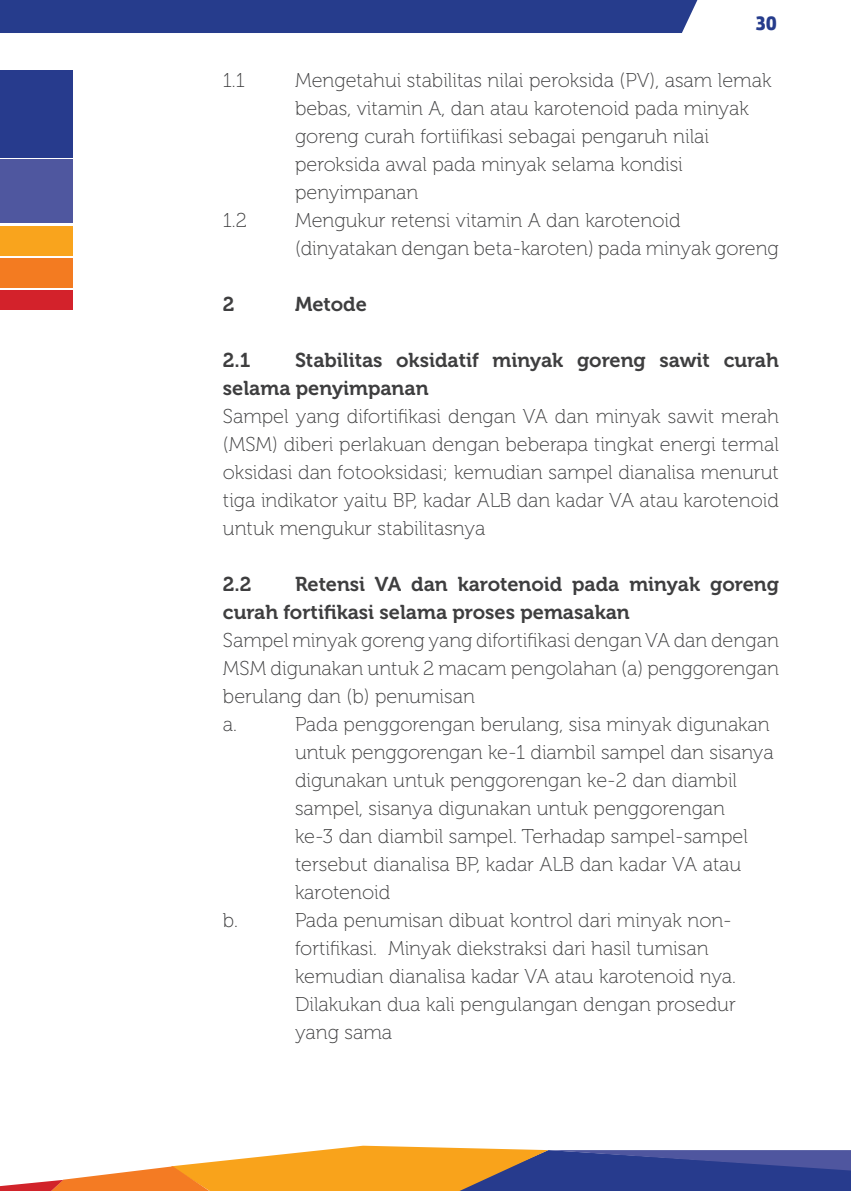
<style>
.page{position:relative;width:851px;height:1191px;background:#fff}
.page>*{position:absolute;margin:0;border:0;box-sizing:border-box;transform-origin:0 0}
.t1{font:20px/28px "Museo 100";color:#3e3e3f}
.t2{font:20px/28px "Museo 700";color:#3e3e3f}
.t3{font:20px "Argumentum Regular 3";color:#263c8c}
</style>
<div class="page">
<div style="left:0;top:0;width:697px;height:33px;background:#263c8c"></div>
<div style="left:0;top:70px;width:72px;height:87px;background:#273b8d"></div>
<div style="left:0;top:160px;width:72px;height:63px;background:#4f579f"></div>
<div style="left:0;top:226px;width:72px;height:30px;background:#f9a41d"></div>
<div style="left:0;top:258px;width:72px;height:30px;background:#f37b21"></div>
<div style="left:0;top:290px;width:72px;height:20px;background:#d3222b"></div>
<svg style="left:0;top:1145px;width:850px;height:46px"></svg>
<p class="t3" style="left:755px;top:11px;width:23px">30</p>
<p class="t1" style="left:223px;top:67px;width:23px">1.1</p>
<p class="t1" style="left:295px;top:67px;width:478px">Mengetahui stabilitas nilai peroksida (PV), asam lemak bebas, vitamin A, dan atau karotenoid pada minyak goreng curah fortiifikasi sebagai pengaruh nilai peroksida awal pada minyak selama kondisi penyimpanan</p>
<p class="t1" style="left:223px;top:207px;width:25px">1.2</p>
<p class="t1" style="left:295px;top:207px;width:485px">Mengukur retensi vitamin A dan karotenoid (dinyatakan dengan beta-karoten) pada minyak goreng</p>
<p class="t2" style="left:223px;top:290px;width:13px">2</p>
<p class="t2" style="left:295px;top:290px;width:73px">Metode</p>
<p class="t2" style="left:223px;top:346px;width:557px;text-indent:72px">Stabilitas oksidatif minyak goreng sawit curah selama penyimpanan</p>
<p class="t1" style="left:223px;top:403px;width:557px;text-align:justify">Sampel yang difortifikasi dengan VA dan minyak sawit merah (MSM) diberi perlakuan dengan beberapa tingkat energi termal oksidasi dan fotooksidasi; kemudian sampel dianalisa menurut tiga indikator yaitu BP, kadar ALB dan kadar VA atau karotenoid untuk mengukur stabilitasnya</p>
<p class="t2" style="left:223px;top:570px;width:30px">2.2</p>
<p class="t2" style="left:223px;top:346px;width:29px">2.1</p>
<p class="t2" style="left:223px;top:570px;width:557px;text-indent:72px">Retensi VA dan karotenoid pada minyak goreng curah fortifikasi selama proses pemasakan</p>
<p class="t1" style="left:223px;top:627px;width:557px">Sampel minyak goreng yang difortifikasi dengan VA dan dengan MSM digunakan untuk 2 macam pengolahan (a) penggorengan berulang dan (b) penumisan<br>a.</p>
<p class="t1" style="left:295px;top:711px;width:480px">Pada penggorengan berulang, sisa minyak digunakan untuk penggorengan ke-1 diambil sampel dan sisanya digunakan untuk penggorengan ke-2 dan diambil sampel, sisanya digunakan untuk penggorengan<br>ke-3 dan diambil sampel. Terhadap sampel-sampel tersebut dianalisa BP, kadar ALB dan kadar VA atau karotenoid</p>
<p class="t1" style="left:223px;top:907px;width:16px">b.</p>
<p class="t1" style="left:295px;top:907px;width:442px">Pada penumisan dibuat kontrol dari minyak non&shy;fortifikasi. Minyak diekstraksi dari hasil tumisan kemudian dianalisa kadar VA atau karotenoid nya.<br>Dilakukan dua kali pengulangan dengan prosedur yang sama</p>
</div>
